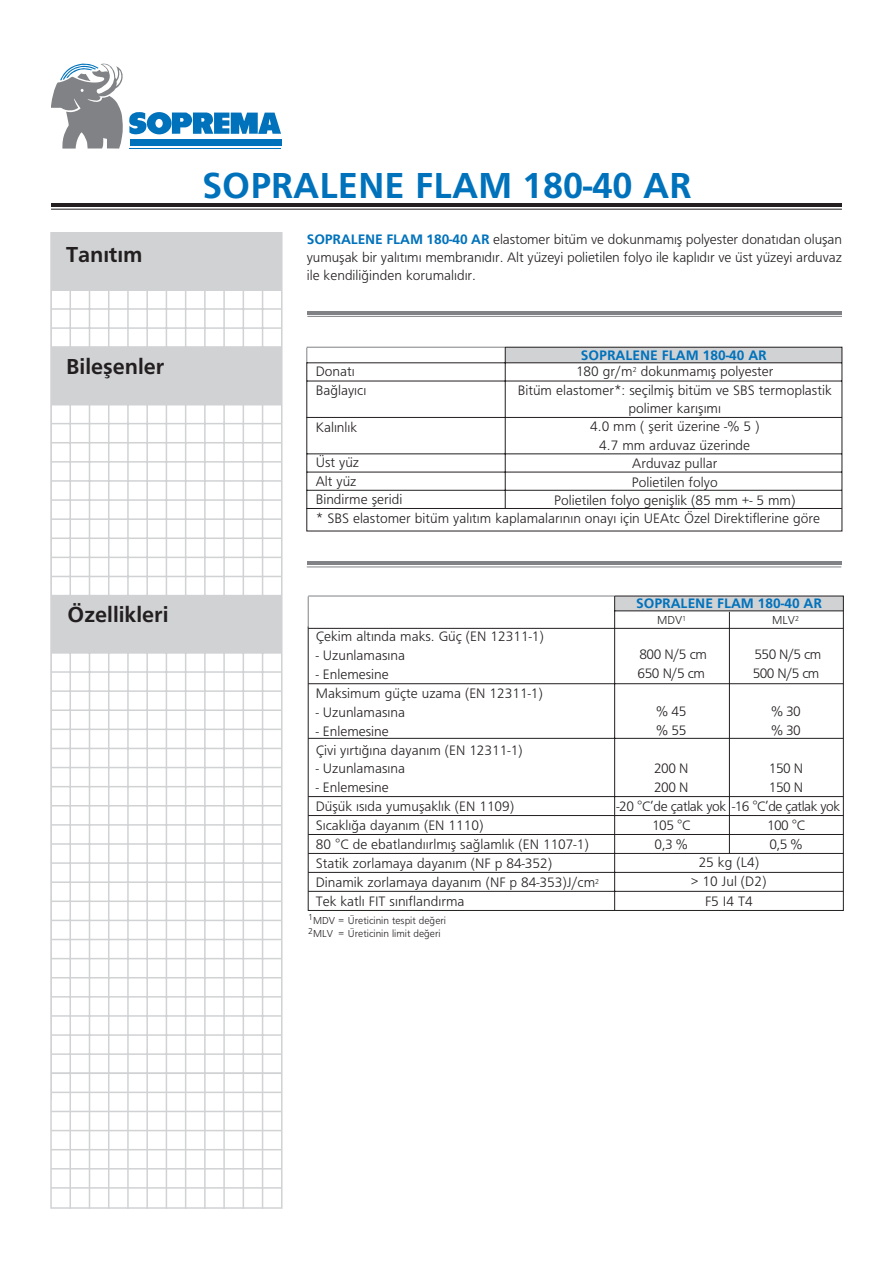
<style>
.page{position:relative;width:893px;height:1263px;background:#fff}
.page>*{position:absolute;margin:0;border:0;box-sizing:border-box;transform-origin:0 0}
.t1{font:700 37.5px "Frugal";color:#0072bc}
.t2{font:700 22.5px "Frugal";color:#231f20}
.t3{font:14.25px/18.9px "Frugal";color:#231f20}
.t4{font:14.25px/19px "Frugal";letter-spacing:-.03em;color:#231f20}
.t5{font:700 14.25px "Frugal";color:#0072bc}
.t6{font:14.25px/19px "Frugal";letter-spacing:-.035em;color:#231f20}
.t7{font:12px "Frugal";color:#231f20}
.t8{font:10.5px/13.5px "Frugal";color:#231f20}
.s1{font-weight:700;color:#0072bc}
</style>
<div class="page">
<hr style="left:70px;top:233px;width:1px;height:975px;background:#d1d2d4">
<hr style="left:89px;top:233px;width:1px;height:975px;background:#d1d2d4">
<hr style="left:108px;top:233px;width:1px;height:975px;background:#d1d2d4">
<hr style="left:127px;top:233px;width:2px;height:975px;background:#d1d2d4">
<hr style="left:146px;top:233px;width:2px;height:975px;background:#d1d2d4">
<hr style="left:166px;top:233px;width:1px;height:975px;background:#d1d2d4">
<hr style="left:185px;top:233px;width:1px;height:975px;background:#d1d2d4">
<hr style="left:204px;top:233px;width:2px;height:975px;background:#d1d2d4">
<hr style="left:223px;top:233px;width:2px;height:975px;background:#d1d2d4">
<hr style="left:243px;top:233px;width:1px;height:975px;background:#d1d2d4">
<hr style="left:262px;top:233px;width:1px;height:975px;background:#d1d2d4">
<hr style="left:51px;top:308px;width:231px;height:2px;background:#d1d2d4">
<hr style="left:51px;top:327px;width:231px;height:2px;background:#d1d2d4">
<svg style="left:53px;top:346px;width:227px;height:843px"></svg>
<div style="left:51px;top:233px;width:231px;height:57px;background:#d1d2d4"></div>
<div style="left:51px;top:233px;width:231px;height:58px;border:2px solid #d1d2d4"></div>
<div style="left:50px;top:232px;width:233px;height:977px;border:2px solid #d1d2d4"></div>
<div style="left:52px;top:596px;width:230px;height:57px;background:#d1d2d4"></div>
<svg style="left:51px;top:63px;width:230px;height:86px"></svg>
<hr style="left:307px;top:311px;width:535px;height:3px;background:#808285">
<hr style="left:307px;top:316px;width:535px;height:1px;background:#808285">
<hr style="left:51px;top:204px;width:791px;height:3px;background:#231f20">
<hr style="left:51px;top:209px;width:791px;height:1px;background:#231f20">
<svg style="left:306px;top:346px;width:537px;height:186px"></svg>
<hr style="left:307px;top:562px;width:534px;height:3px;background:#808285">
<hr style="left:307px;top:566px;width:534px;height:1px;background:#808285">
<svg style="left:307px;top:595px;width:537px;height:316px"></svg>
<hr style="left:308px;top:596px;width:307px;height:1px;background:#808285">
<hr style="left:614px;top:596px;width:1px;height:314px;background:#231f20">
<hr style="left:615px;top:610px;width:228px;height:1px;background:#231f20">
<hr style="left:308px;top:683px;width:535px;height:1px;background:#231f20">
<hr style="left:308px;top:738px;width:535px;height:1px;background:#231f20">
<hr style="left:308px;top:796px;width:535px;height:1px;background:#231f20">
<hr style="left:308px;top:815px;width:535px;height:1px;background:#231f20">
<hr style="left:308px;top:834px;width:535px;height:1px;background:#231f20">
<hr style="left:308px;top:853px;width:535px;height:1px;background:#231f20">
<hr style="left:308px;top:872px;width:535px;height:1px;background:#231f20">
<hr style="left:308px;top:891px;width:535px;height:1px;background:#231f20">
<hr style="left:308px;top:596px;width:1px;height:32px;background:#808285">
<hr style="left:729px;top:612px;width:1px;height:241px;background:#231f20">
<hr style="left:308px;top:628px;width:535px;height:1px;background:#231f20">
<h2 class="t2" style="left:66px;top:246px;width:78px">Tan›t›m</h2>
<h2 class="t2" style="left:66px;top:357px;width:100px">Bileflenler</h2>
<h2 class="t2" style="left:67px;top:606px;width:103px">Özellikleri</h2>
<h1 class="t1" style="left:202px;top:171px;width:491px">SOPRALENE FLAM 180-40 AR</h1>
<p class="t3" style="left:307px;top:232px;width:537px;line-height:18px;text-align:justify"><span class="s1">SOPRALENE FLAM 180-40 AR</span> elastomer bitüm ve dokunmam›fl polyester donat›dan oluflan yumuflak bir yal›t›m› membran›d›r. Alt yüzeyi polietilen folyo ile kapl›d›r ve üst yüzeyi arduvaz ile kendili¤inden korumal›d›r.</p>
<p class="t3" style="left:576px;top:348px;width:199px;line-height:16.5px;text-align:center"><span class="s1">SOPRALENE FLAM 180-40 AR<br></span>180 gr/m<sup>2</sup> dokunmam›fl polyester</p>
<p class="t3" style="left:518px;top:382px;width:316px;line-height:18.5px;text-align:center">Bitüm elastomer*: seçilmifl bitüm ve SBS termoplastik polimer kar›fl›m›<br>4.0 mm ( flerit üzerine -% 5 )<br>4.7 mm arduvaz üzerinde<br>Arduvaz pullar<br>Polietilen folyo<br>Polietilen folyo genifllik (85 mm +- 5 mm)</p>
<p class="t3" style="left:316px;top:363px;width:52px">Donat›<br>Ba¤lay›c›</p>
<p class="t3" style="left:316px;top:420px;width:43px">Kal›nl›k</p>
<p class="t3" style="left:316px;top:454px;width:506px">Üst yüz<br>Alt yüz<br>Bindirme fleridi<br>* SBS elastomer bitüm yal›t›m kaplamalar›n›n onay› için UEAtc Özel Direktiflerine göre</p>
<p class="t3" style="left:316px;top:628px;width:230px">Çekim alt›nda maks. Güç (EN 12311-1)</p>
<p class="t3" style="left:316px;top:647px;width:91px">- Uzunlamas›na</p>
<p class="t3" style="left:316px;top:666px;width:229px">- Enlemesine<br>Maksimum güçte uzama (EN 12311-1)</p>
<p class="t3" style="left:316px;top:704px;width:91px">- Uzunlamas›na</p>
<p class="t3" style="left:316px;top:723px;width:208px">- Enlemesine<br>Çivi y›rt›¤›na dayan›m (EN 12311-1)</p>
<p class="t3" style="left:316px;top:760px;width:91px">- Uzunlamas›na</p>
<p class="t3" style="left:316px;top:779px;width:285px">- Enlemesine<br>Düflük ›s›da yumuflakl›k (EN 1109)<br>S›cakl›¤a dayan›m (EN 1110)<br>80 °C de ebatland››rlm›fl sa¤laml›k (EN 1107-1)<br>Statik zorlamaya dayan›m (NF p 84-352)<br>Dinamik zorlamaya dayan›m (NF p 84-353)J/cm<sup>2<br></sup>Tek katl› FIT s›n›fland›rma</p>
<p class="t8" style="left:308px;top:914px;width:139px"><sup>1</sup>MDV = Üreticinin tespit de¤eri<br><sup>2</sup>MLV = Üreticinin limit de¤eri</p>
<p class="t5" style="left:636px;top:598px;width:187px">SOPRALENE FLAM 180-40 AR</p>
<p class="t7" style="left:657px;top:615px;width:31px">MDV<sup>1</sup></p>
<p class="t7" style="left:772px;top:615px;width:28px">MLV<sup>2</sup></p>
<p class="t4" style="left:638px;top:646px;width:71px">800 N/5 cm<br>650 N/5 cm</p>
<p class="t3" style="left:656px;top:703px;width:32px">% 45 % 55</p>
<p class="t3" style="left:654px;top:760px;width:36px">200 N<br>200 N</p>
<p class="t3" style="left:652px;top:817px;width:40px">105 °C<br>0,3 %</p>
<p class="t3" style="left:691px;top:854px;width:77px;line-height:19.4px;text-align:center">25 kg (L4)<br>&gt; 10 Jul (D2)<br>F5 I4 T4</p>
<p class="t6" style="left:753px;top:646px;width:70px">550 N/5 cm<br>500 N/5 cm</p>
<p class="t3" style="left:771px;top:703px;width:31px">% 30 % 30</p>
<p class="t3" style="left:769px;top:760px;width:36px">150 N</p>
<p class="t3" style="left:769px;top:779px;width:36px">150 N</p>
<p class="t4" style="left:617px;top:798px;width:225px">-20 °C’de çatlak yok -16 °C’de çatlak yok</p>
<p class="t3" style="left:767px;top:817px;width:40px">100 °C</p>
<p class="t3" style="left:769px;top:836px;width:35px">0,5 %</p>
</div>
